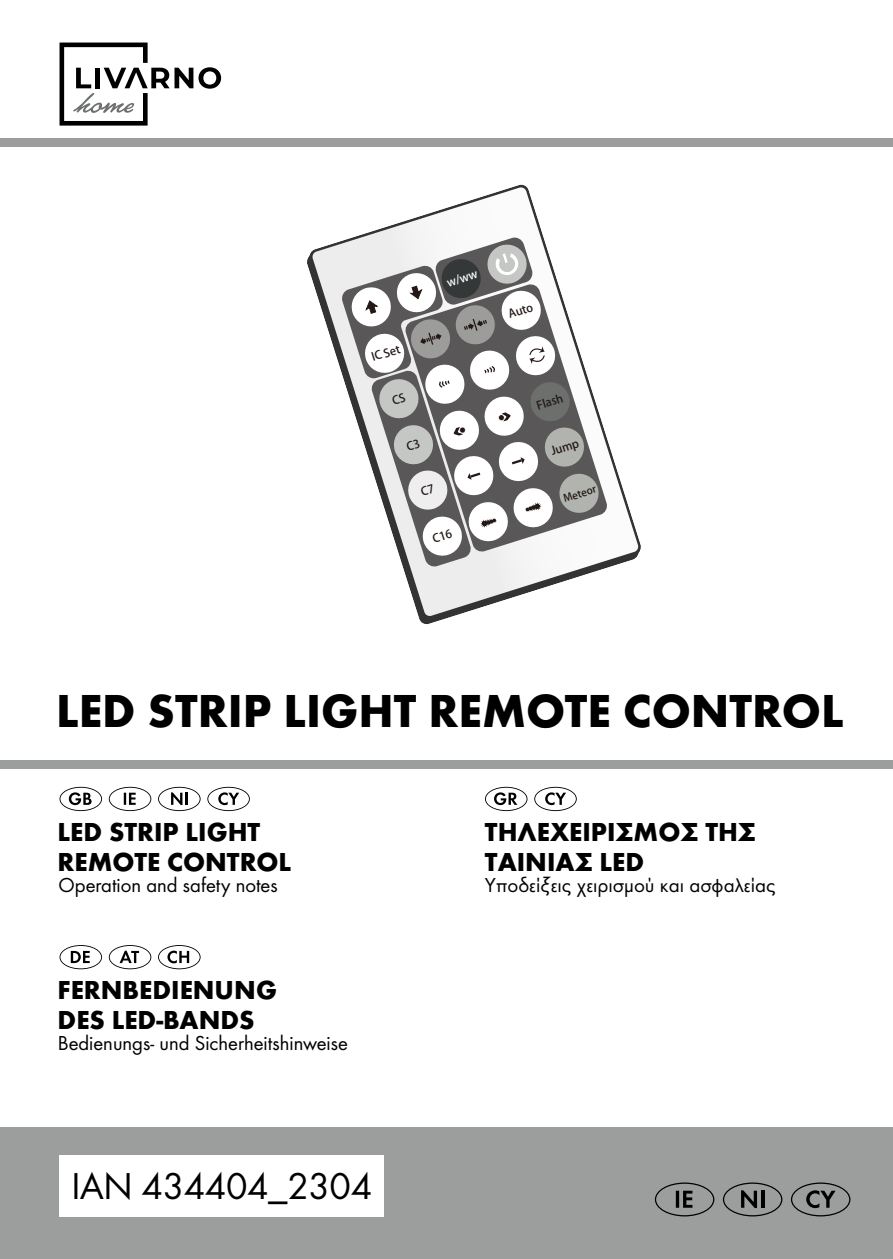
<style>
.page{position:relative;width:893px;height:1259px;background:#fff}
.page>*{position:absolute;margin:0;border:0;box-sizing:border-box;transform-origin:0 0}
.t1{font:700 48px "Futura";color:#000}
.t2{font:39px "Futura Boo";letter-spacing:-.01em;color:#000}
.t3{font:700 27px/30px "Futura";color:#000}
.t4{font:21px "Futura Boo";color:#000}
.t5{font:11.4px "Futura Boo G Bpc EUC H";color:#231815}
.t6{font:11.4px "Futura Boo G Bpc EUC H";color:#fff}
.t7{font:10.2px "Futura Boo G Bpc EUC H";color:#231815}
</style>
<div class="page">
<div style="left:0;top:1127px;width:893px;height:132px;background:#9c9d9d"></div>
<div style="left:60px;top:1155px;width:324px;height:61px;background:#fff"></div>
<div style="left:0;top:760px;width:893px;height:8px;background:#9c9d9d"></div>
<svg style="left:60px;top:945px;width:42px;height:24px"></svg>
<svg style="left:109px;top:945px;width:42px;height:24px"></svg>
<svg style="left:158px;top:945px;width:43px;height:24px"></svg>
<svg style="left:60px;top:787px;width:42px;height:24px"></svg>
<svg style="left:109px;top:787px;width:42px;height:24px"></svg>
<svg style="left:158px;top:787px;width:43px;height:24px"></svg>
<svg style="left:207px;top:787px;width:43px;height:24px"></svg>
<div style="left:0;top:138px;width:893px;height:9px;background:#9c9d9d"></div>
<svg style="left:199px;top:67px;width:22px;height:22px"></svg>
<svg style="left:60px;top:43px;width:133px;height:83px"></svg>
<svg style="left:655px;top:1182px;width:59px;height:34px"></svg>
<svg style="left:723px;top:1182px;width:59px;height:34px"></svg>
<hr style="left:761px;top:1190px;width:3px;height:17px;background:#000">
<svg style="left:791px;top:1182px;width:59px;height:34px"></svg>
<svg style="left:485px;top:787px;width:42px;height:24px"></svg>
<svg style="left:534px;top:787px;width:43px;height:24px"></svg>
<svg style="left:307px;top:184px;width:334px;height:437px"></svg>
<svg style="left:601px;top:283px;width:7px;height:269px"></svg>
<svg style="left:341px;top:236px;width:260px;height:331px"></svg>
<p class="t5" style="left:370px;top:351px;width:31px;rotate:-17deg">IC Set</p>
<p class="t6" style="left:445px;top:276px;width:33px;rotate:-17deg">w/ww</p>
<p class="t5" style="left:507px;top:308px;width:27px;rotate:-17deg">Auto</p>
<p class="t5" style="left:535px;top:399px;width:29px;rotate:-17deg">Flash</p>
<p class="t5" style="left:549px;top:444px;width:30px;rotate:-17deg">Jump</p>
<p class="t7" style="left:562px;top:492px;width:35px;rotate:-17deg">Meteor</p>
<h1 class="t1" style="left:56px;top:681px;width:789px">LED STRIP LIGHT REMOTE CONTROL</h1>
<p class="t3" style="left:58px;top:816px;width:235px">LED STRIP LIGHT<br>REMOTE CONTROL</p>
<p class="t4" style="left:59px;top:872px;width:221px">Operation and safety notes</p>
<p class="t3" style="left:58px;top:974px;width:221px">FERNBEDIENUNG<br>DES LED-BANDS</p>
<p class="t4" style="left:58px;top:1030px;width:292px">Bedienungs- und Sicherheitshinweise</p>
<h2 class="t2" style="left:71px;top:1162px;width:302px">IAN 434404_2304</h2>
<p class="t3" style="left:485px;top:816px;width:273px">ΤΗΛΕΧΕΙΡΙΣΜΌΣ ΤΗΣ<br>ΤΑΙΝΊΑΣ LED</p>
<p class="t4" style="left:485px;top:872px;width:292px">Υποδείξεις χειρισμού και ασφαλείας</p>
</div>
